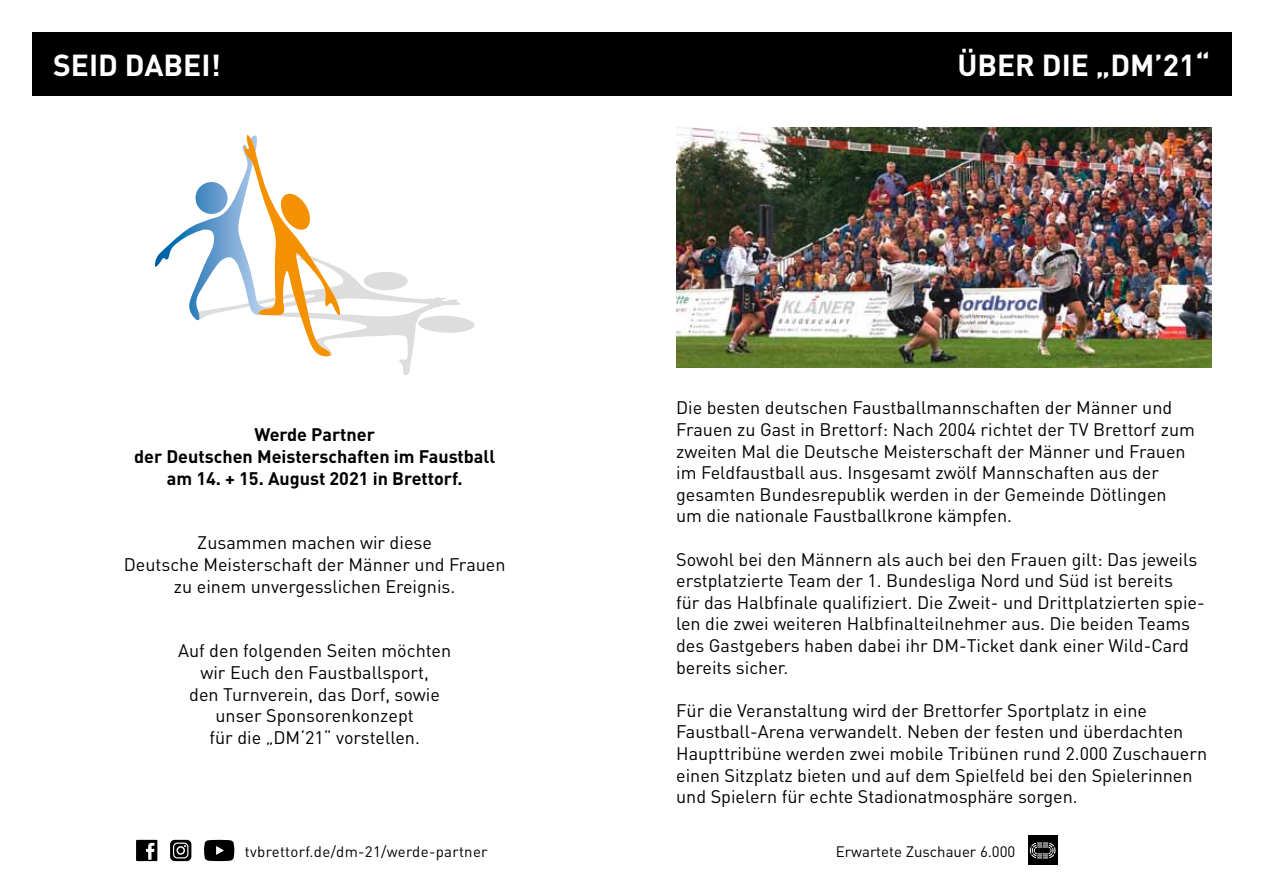
<style>
.page{position:relative;width:1263px;height:893px;background:#fff}
.page>*{position:absolute;margin:0;border:0;box-sizing:border-box;transform-origin:0 0}
.t1{font:700 30px "DIN";color:#fff}
.t2{font:18px/21.6px "DIN";color:#000}
.t3{font:700 18px/21.6px "DIN";color:#000;text-align:center}
.t4{font:15px "DIN";letter-spacing:.005em;color:#000}
</style>
<div class="page">
<div style="left:32px;top:32px;width:1199px;height:64px;background:#000"></div>
<img style="left:676px;top:128px;width:535px;height:240px">
<svg style="left:155px;top:135px;width:319px;height:240px"></svg>
<svg style="left:204px;top:840px;width:30px;height:21px"></svg>
<svg style="left:136px;top:840px;width:21px;height:21px"></svg>
<svg style="left:170px;top:840px;width:21px;height:21px"></svg>
<div style="left:1028px;top:836px;width:29px;height:29px;background:#000"></div>
<svg style="left:1030px;top:842px;width:25px;height:16px"></svg>
<h1 class="t1" style="left:53px;top:46px;width:91px">Seid dab</h1>
<h1 class="t1" style="left:183px;top:46px;width:39px">ei!</h1>
<h1 class="t1" style="left:957px;top:46px;width:254px">Über die „DM’21“</h1>
<p class="t3" style="left:134px;top:423px;width:363px">Werde Partner<br>der Deutschen Meisterschaften im Faustball am 14. + 15. August 2021 in Brettorf.</p>
<p class="t2" style="left:124px;top:532px;width:383px;text-align:center">Zusammen machen wir diese<br>Deutsche Meisterschaft der Männer und Frauen zu einem unvergesslichen Ereignis.</p>
<p class="t2" style="left:178px;top:640px;width:275px;text-align:center">Auf den folgenden Seiten möchten wir Euch den Faustballsport,<br>den Turnverein, das Dorf, sowie unser Sponsorenkonzept<br>für die „DM‘21“ vorstellen.</p>
<p class="t2" style="left:676px;top:397px;width:520px">Die besten deutschen Faustballmannschaften der Männer und Frauen zu Gast in Brettorf: Nach 2004 richtet der TV Brettorf zum zweiten Mal die Deutsche Meisterschaft der Männer und Frauen im Feldfaustball aus. Insgesamt zwölf Mannschaften aus der gesamten Bundesrepublik werden in der Gemeinde Dötlingen um die nationale Faustballkrone kämpfen.</p>
<p class="t2" style="left:676px;top:548px;width:530px">Sowohl bei den Männern als auch bei den Frauen gilt: Das jeweils erstplatzierte Team der 1. Bundesliga Nord und Süd ist bereits<br>für das Halbfinale qualifiziert. Die Zweit- und Drittplatzierten spie&shy;len die zwei weiteren Halbfinalteilnehmer aus. Die beiden Teams des Gastgebers haben dabei ihr DM-Ticket dank einer Wild-Card bereits sicher.</p>
<p class="t2" style="left:676px;top:699px;width:532px">Für die Veranstaltung wird der Brettorfer Sportplatz in eine Faustball-Arena verwandelt. Neben der festen und überdachten Haupttribüne werden zwei mobile Tribünen rund 2.000 Zuschauern einen Sitzplatz bieten und auf dem Spielfeld bei den Spielerinnen und Spielern für echte Stadionatmosphäre sorgen.</p>
<p class="t4" style="left:245px;top:842px;width:244px">tvbrettorf.de/dm-21/werde-partner</p>
<p class="t4" style="left:836px;top:842px;width:181px">Erwartete Zuschauer 6.000</p>
</div>
